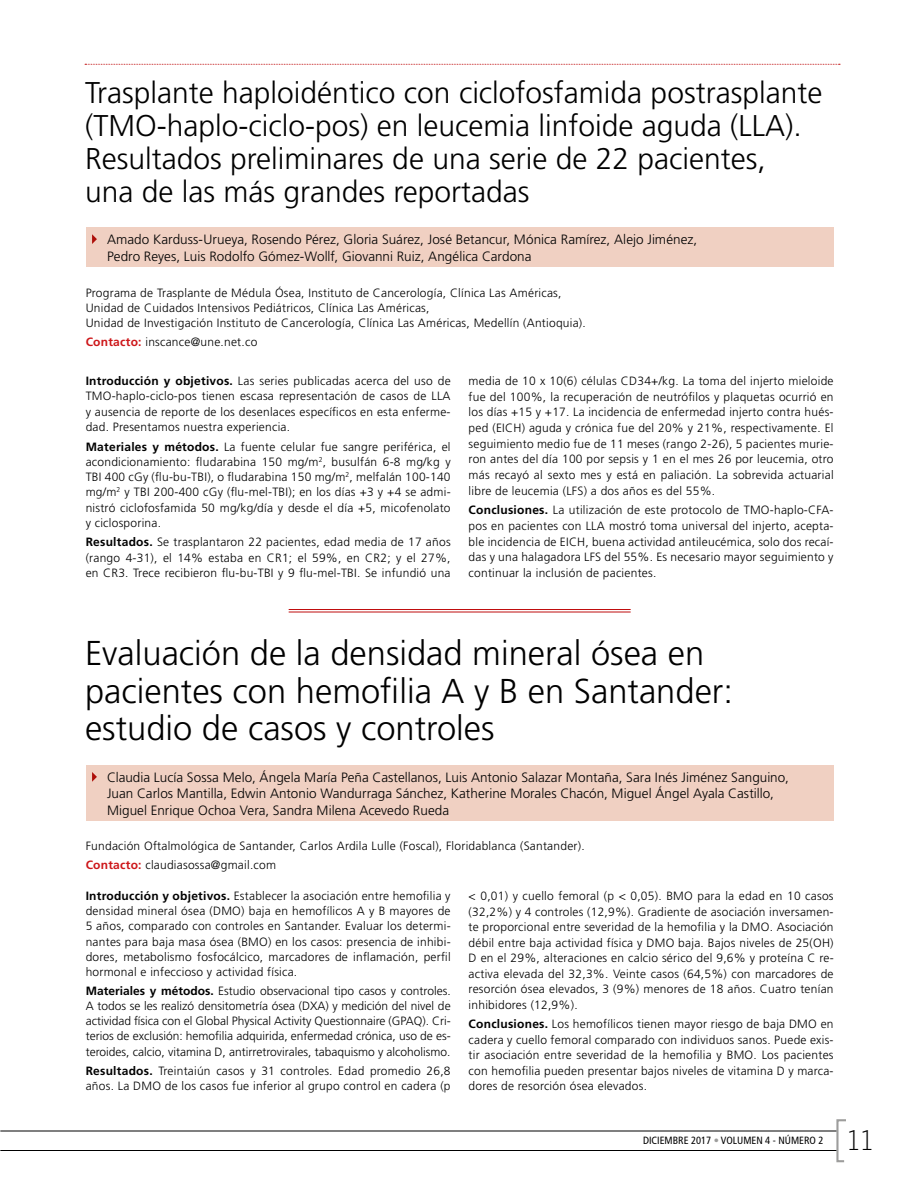
<style>
.page{position:relative;width:918px;height:1188px;background:#fff}
.page>*{position:absolute;margin:0;border:0;box-sizing:border-box;transform-origin:0 0}
.t1{font:300 34.5px/37.5px "Frutiger LT Std";color:#000}
.t2{font:300 30px/33px "Frutiger LT Std";color:#000}
.t3{font:27px "Letter Gothic Std";color:#000}
.t4{font:300 13.5px/16.5px "Frutiger LT Std";letter-spacing:.005em;color:#000}
.t5{font:300 12px/15.6px "Frutiger LT Std";letter-spacing:.02em;color:#000;text-align:justify}
.t6{font:condensed 10.5px "Frutiger LT Std";color:#000}
.s1{font-weight:700;color:#cd171a}
.s2{font-weight:700}
.s3{color:#9d9d9c}
</style>
<div class="page">
<svg style="left:835px;top:1119px;width:11px;height:44px"></svg>
<hr style="left:0;top:1150px;width:836px;height:1px;background:#000">
<hr style="left:0;top:1131px;width:836px;height:1px;background:#000">
<svg style="left:85px;top:64px;width:755px;height:1px"></svg>
<div style="left:86px;top:228px;width:748px;height:39px;background:#f0d0c2"></div>
<svg style="left:92px;top:234px;width:5px;height:10px"></svg>
<div style="left:86px;top:765px;width:748px;height:56px;background:#f0d0c2"></div>
<svg style="left:92px;top:772px;width:5px;height:10px"></svg>
<hr style="left:289px;top:609px;width:342px;height:1px;background:#c00d0e">
<hr style="left:289px;top:612px;width:342px;height:1px;background:#c00d0e">
<h2 class="t2" style="left:85px;top:77px;width:739px">Trasplante haploidéntico con ciclofosfamida postrasplante (TMO-haplo-ciclo-pos) en leucemia linfoide aguda (LLA).<br>Resultados preliminares de una serie de 22 pacientes,<br>una de las más grandes reportadas</h2>
<p class="t4" style="left:107px;top:231px;width:592px">Amado Karduss-Urueya, Rosendo Pérez, Gloria Suárez, José Betancur, Mónica Ramírez, Alejo Jiménez,<br>Pedro Reyes, Luis Rodolfo Gómez-Wollf, Giovanni Ruiz, Angélica Cardona</p>
<p class="t5" style="left:86px;top:285px;width:502px;line-height:15px;text-align:left">Programa de Trasplante de Médula Ósea, Instituto de Cancerología, Clínica Las Américas,<br>Unidad de Cuidados Intensivos Pediátricos, Clínica Las Américas,<br>Unidad de Investigación Instituto de Cancerología, Clínica Las Américas, Medellín (Antioquia).</p>
<p class="t5" style="left:86px;top:334px;width:173px"><span class="s1">Contacto:</span> inscance@une.net.co</p>
<p class="t5" style="left:86px;top:374px;width:366px"><span class="s2">Introducción y objetivos.</span> Las series publicadas acerca del uso de TMO-haplo-ciclo-pos tienen escasa representación de casos de LLA y ausencia de reporte de los desenlaces específicos en esta enferme&shy;dad. Presentamos nuestra experiencia.</p>
<p class="t5" style="left:86px;top:439px;width:366px"><span class="s2">Materiales y métodos.</span> La fuente celular fue sangre periférica, el acondicionamiento: fludarabina 150 mg/m<sup>2</sup>, busulfán 6-8 mg/kg y TBI 400 cGy (flu-bu-TBI), o fludarabina 150 mg/m<sup>2</sup>, melfalán 100-140 mg/m<sup>2</sup> y TBI 200-400 cGy (flu-mel-TBI); en los días +3 y +4 se admi&shy;nistró ciclofosfamida 50 mg/kg/día y desde el día +5, micofenolato y ciclosporina.</p>
<p class="t5" style="left:86px;top:535px;width:366px"><span class="s2">Resultados.</span> Se trasplantaron 22 pacientes, edad media de 17 años (rango 4-31), el 14% estaba en CR1; el 59%, en CR2; y el 27%, en CR3. Trece recibieron flu-bu-TBI y 9 flu-mel-TBI. Se infundió una</p>
<p class="t5" style="left:469px;top:373px;width:367px">media de 10 x 10(6) células CD34+/kg. La toma del injerto mieloide fue del 100%, la recuperación de neutrófilos y plaquetas ocurrió en los días +15 y +17. La incidencia de enfermedad injerto contra hués&shy;ped (EICH) aguda y crónica fue del 20% y 21%, respectivamente. El seguimiento medio fue de 11 meses (rango 2-26), 5 pacientes murie&shy;ron antes del día 100 por sepsis y 1 en el mes 26 por leucemia, otro más recayó al sexto mes y está en paliación. La sobrevida actuarial libre de leucemia (LFS) a dos años es del 55%.</p>
<p class="t5" style="left:469px;top:503px;width:366px"><span class="s2">Conclusiones.</span> La utilización de este protocolo de TMO-haplo-CFA&shy;pos en pacientes con LLA mostró toma universal del injerto, acepta&shy;ble incidencia de EICH, buena actividad antileucémica, solo dos recaí&shy;das y una halagadora LFS del 55%. Es necesario mayor seguimiento y continuar la inclusión de pacientes.</p>
<h1 class="t1" style="left:85px;top:635px;width:649px">Evaluación de la densidad mineral ósea en pacientes con hemofilia A y B en Santander: estudio de casos y controles</h1>
<p class="t4" style="left:107px;top:769px;width:683px">Claudia Lucía Sossa Melo, Ángela María Peña Castellanos, Luis Antonio Salazar Montaña, Sara Inés Jiménez Sanguino,<br>Juan Carlos Mantilla, Edwin Antonio Wandurraga Sánchez, Katherine Morales Chacón, Miguel Ángel Ayala Castillo,<br>Miguel Enrique Ochoa Vera, Sandra Milena Acevedo Rueda</p>
<p class="t5" style="left:86px;top:836px;width:501px;line-height:19.2px">Fundación Oftalmológica de Santander, Carlos Ardila Lulle (Foscal), Floridablanca (Santander).<br><span class="s1">Contacto:</span> claudiasossa@gmail.com</p>
<p class="t5" style="left:86px;top:889px;width:367px;line-height:15.1px"><span class="s2">Introducción y objetivos.</span> Establecer la asociación entre hemofilia y densidad mineral ósea (DMO) baja en hemofílicos A y B mayores de 5 años, comparado con controles en Santander. Evaluar los determi&shy;nantes para baja masa ósea (BMO) en los casos: presencia de inhibi&shy;dores, metabolismo fosfocálcico, marcadores de inflamación, perfil hormonal e infeccioso y actividad física.</p>
<p class="t5" style="left:86px;top:984px;width:367px;line-height:15.1px"><span class="s2">Materiales y métodos.</span> Estudio observacional tipo casos y controles.<br>A todos se les realizó densitometría ósea (DXA) y medición del nivel de actividad física con el Global Physical Activity Questionnaire (GPAQ). Cri&shy;terios de exclusión: hemofilia adquirida, enfermedad crónica, uso de es&shy;teroides, calcio, vitamina D, antirretrovirales, tabaquismo y alcoholismo.</p>
<p class="t5" style="left:86px;top:1063px;width:366px;line-height:15.1px"><span class="s2">Resultados.</span> Treintaiún casos y 31 controles. Edad promedio 26,8 años. La DMO de los casos fue inferior al grupo control en cadera (p</p>
<p class="t5" style="left:469px;top:889px;width:367px">&lt; 0,01) y cuello femoral (p &lt; 0,05). BMO para la edad en 10 casos (32,2%) y 4 controles (12,9%). Gradiente de asociación inversamen&shy;te proporcional entre severidad de la hemofilia y la DMO. Asociación débil entre baja actividad física y DMO baja. Bajos niveles de 25(OH)<br>D en el 29%, alteraciones en calcio sérico del 9,6% y proteína C re&shy;activa elevada del 32,3%. Veinte casos (64,5%) con marcadores de resorción ósea elevados, 3 (9%) menores de 18 años. Cuatro tenían inhibidores (12,9%).</p>
<p class="t5" style="left:469px;top:1017px;width:366px"><span class="s2">Conclusiones.</span> Los hemofílicos tienen mayor riesgo de baja DMO en cadera y cuello femoral comparado con individuos sanos. Puede exis&shy;tir asociación entre severidad de la hemofilia y BMO. Los pacientes con hemofilia pueden presentar bajos niveles de vitamina D y marca&shy;dores de resorción ósea elevados.</p>
<p class="t6" style="left:643px;top:1135px;width:182px">DICIEMBRE 2017 <span class="s3">•</span> VOLUMEN 4 - NÚMERO 2</p>
<h3 class="t3" style="left:846px;top:1125px;width:31px">11</h3>
</div>
